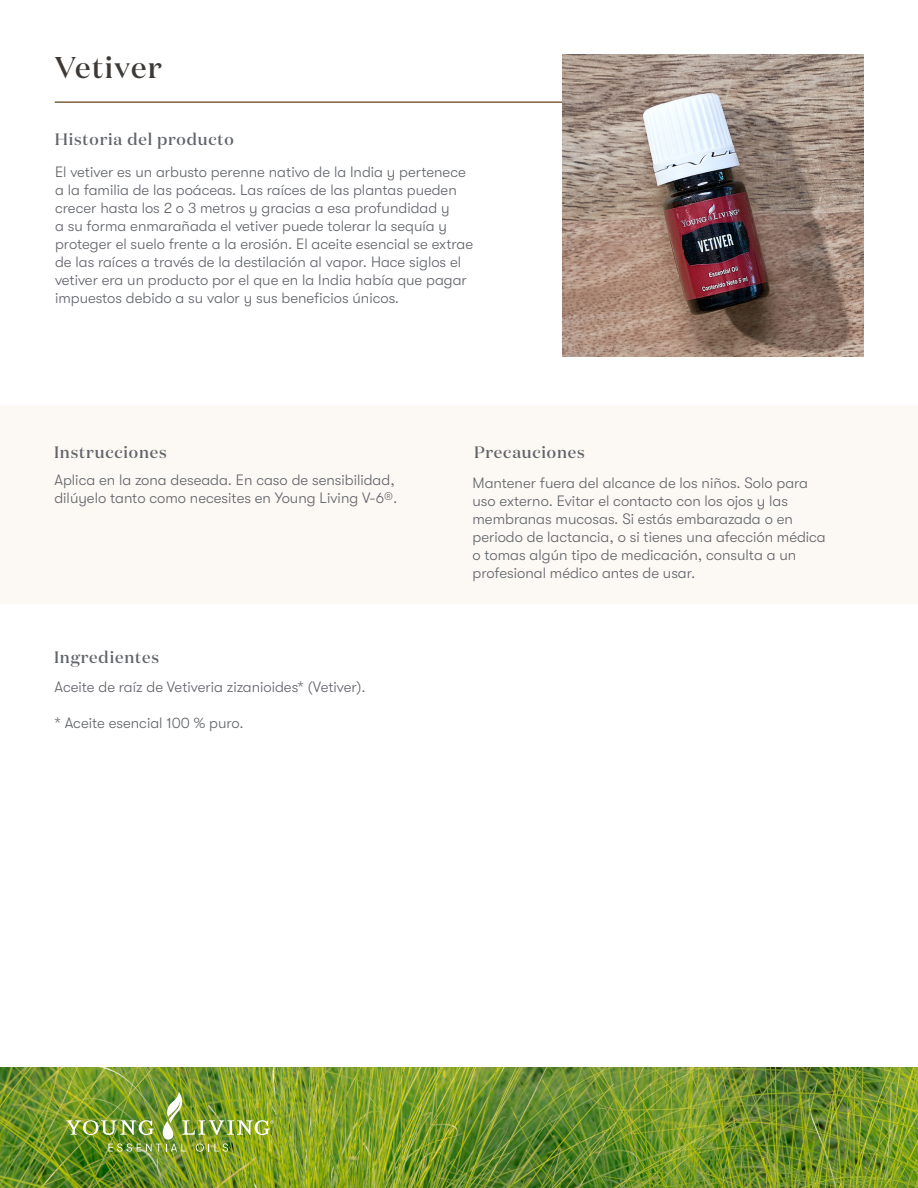
<style>
.page{position:relative;width:918px;height:1188px;background:#fff}
.page>*{position:absolute;margin:0;border:0;box-sizing:border-box;transform-origin:0 0}
.t1{font:500 30px "Domaine Display";letter-spacing:.05em;color:#3d3936}
.t2{font:500 16.5px "Domaine Display";letter-spacing:.05em;color:#61646a}
.t3{font:300 15px/18px "GT Walsheim Pro";color:#61646a}
</style>
<div class="page">
<img style="left:0;top:1067px;width:918px;height:121px">
<div style="left:0;top:406px;width:918px;height:198px;background:#fcf8f4"></div>
<img style="left:66px;top:1092px;width:208px;height:60px">
<hr style="left:55px;top:101px;width:544px;height:2px;background:#80623b">
<img style="left:562px;top:55px;width:302px;height:301px">
<h1 class="t1" style="left:55px;top:49px;width:109px">Vetiver</h1>
<p class="t2" style="left:55px;top:128px;width:181px">Historia del producto</p>
<p class="t3" style="left:55px;top:163px;width:420px">El vetiver es un arbusto perenne nativo de la India y pertenece a la familia de las poáceas. Las raíces de las plantas pueden crecer hasta los 2 o 3 metros y gracias a esa profundidad y<br>a su forma enmarañada el vetiver puede tolerar la sequía y proteger el suelo frente a la erosión. El aceite esencial se extrae de las raíces a través de la destilación al vapor. Hace siglos el vetiver era un producto por el que en la India había que pagar impuestos debido a su valor y sus beneficios únicos.</p>
<p class="t2" style="left:54px;top:442px;width:114px">Instrucciones</p>
<p class="t2" style="left:474px;top:442px;width:112px">Precauciones</p>
<p class="t3" style="left:54px;top:471px;width:344px">Aplica en la zona deseada. En caso de sensibilidad, dilúyelo tanto como necesites en Young Living V-6®.</p>
<p class="t3" style="left:473px;top:474px;width:355px">Mantener fuera del alcance de los niños. Solo para uso externo. Evitar el contacto con los ojos y las membranas mucosas. Si estás embarazada o en periodo de lactancia, o si tienes una afección médica o tomas algún tipo de medicación, consulta a un profesional médico antes de usar.</p>
<p class="t2" style="left:54px;top:646px;width:107px">Ingredientes</p>
<p class="t3" style="left:54px;top:678px;width:313px">Aceite de raíz de Vetiveria zizanioides* (Vetiver).</p>
<p class="t3" style="left:54px;top:714px;width:191px">* Aceite esencial 100 % puro.</p>
</div>
